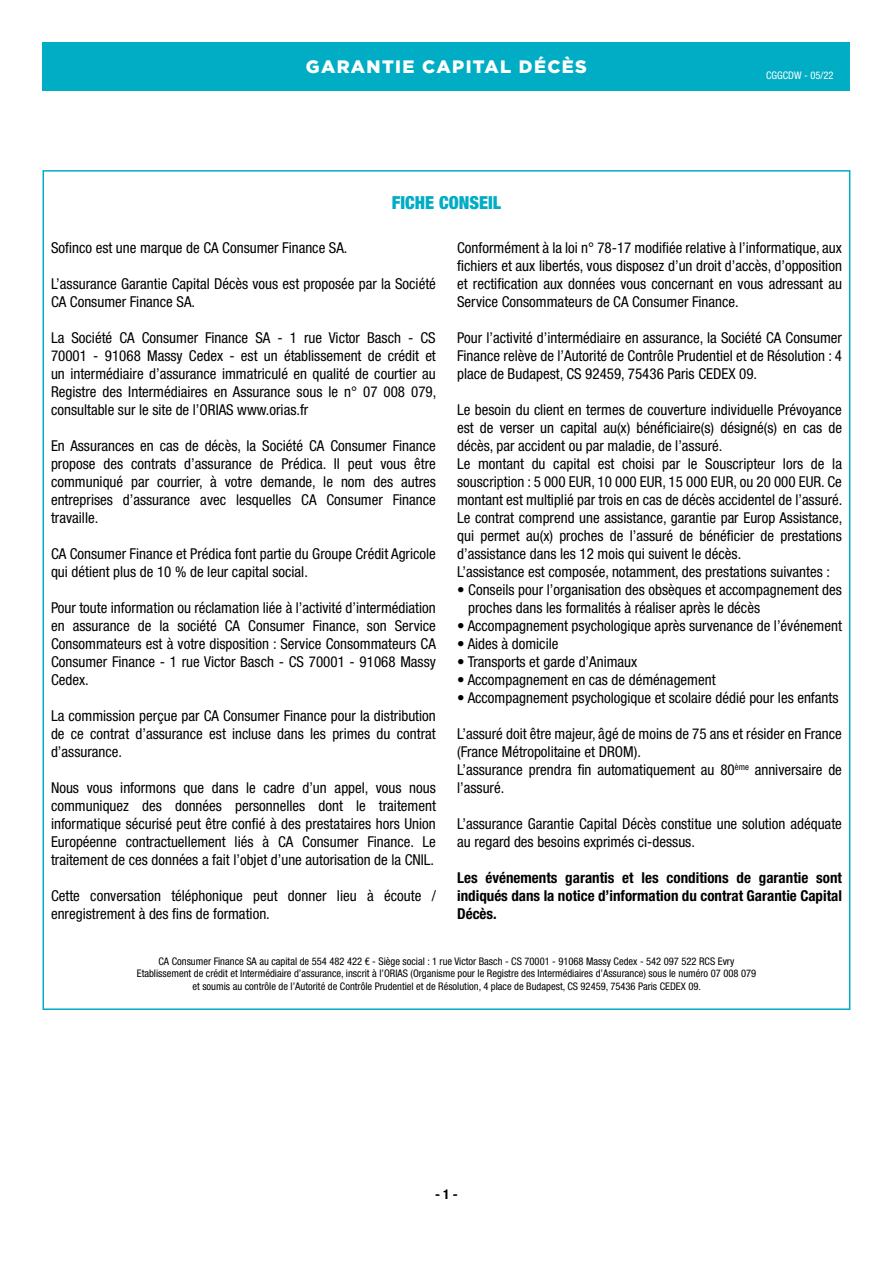
<style>
.page{position:relative;width:893px;height:1263px;background:#fff}
.page>*{position:absolute;margin:0;border:0;box-sizing:border-box;transform-origin:0 0}
.t1{font:900 18px "Gotham";letter-spacing:.075em;color:#fff}
.t2{font:900 condensed 18px "Helvetica Neue LT Std";color:#00adc4}
.t3{font:condensed 15px/18px "Helvetica Neue LT Std";color:#000}
.t4{font:700 condensed 15px/18px "Helvetica Neue LT Std";color:#000;text-align:justify}
.t5{font:700 condensed 13.5px "Helvetica Neue LT Std";color:#000}
.t6{font:condensed 10.5px/12.6px "Helvetica Neue LT Std";color:#000;text-align:center}
.t7{font:condensed 10.5px "Helvetica Neue LT Std";color:#fff}
</style>
<div class="page">
<div style="left:43px;top:43px;width:807px;height:48px;background:#00adc4"></div>
<p class="t1" style="left:306px;top:56px;width:283px">GARANTIE CAPITAL DÉCÈS</p>
<p class="t2" style="left:392px;top:192px;width:111px">FICHE CONSEIL</p>
<p class="t7" style="left:766px;top:70px;width:69px">CGGCDW - 05/22</p>
<p class="t3" style="left:51px;top:239px;width:298px">Sofinco est une marque de CA Consumer Finance SA.</p>
<p class="t3" style="left:51px;top:275px;width:386px">L’assurance Garantie Capital Décès vous est proposée par la Société<br>CA Consumer Finance SA.</p>
<p class="t3" style="left:51px;top:329px;width:387px;text-align:justify">La Société CA Consumer Finance SA - 1 rue Victor Basch - CS 70001 - 91068 Massy Cedex - est un établissement de crédit et un intermédiaire d’assurance immatriculé en qualité de courtier au Registre des Intermédiaires en Assurance sous le n° 07 008 079, consultable sur le site de l’ORIAS www.orias.fr</p>
<p class="t3" style="left:51px;top:437px;width:386px;text-align:justify">En Assurances en cas de décès, la Société CA Consumer Finance propose des contrats d’assurance de Prédica. Il peut vous être communiqué par courrier, à votre demande, le nom des autres entreprises d’assurance avec lesquelles CA Consumer Finance travaille.</p>
<p class="t3" style="left:51px;top:545px;width:386px">CA Consumer Finance et Prédica font partie du Groupe Crédit Agricole qui détient plus de 10 % de leur capital social.</p>
<p class="t3" style="left:51px;top:599px;width:386px;text-align:justify">Pour toute information ou réclamation liée à l’activité d’intermédiation en assurance de la société CA Consumer Finance, son Service Consommateurs est à votre disposition : Service Consommateurs CA Consumer Finance - 1 rue Victor Basch - CS 70001 - 91068 Massy Cedex.</p>
<p class="t3" style="left:51px;top:707px;width:386px;text-align:justify">La commission perçue par CA Consumer Finance pour la distribution de ce contrat d’assurance est incluse dans les primes du contrat d’assurance.</p>
<p class="t3" style="left:51px;top:779px;width:386px;text-align:justify">Nous vous informons que dans le cadre d’un appel, vous nous communiquez des données personnelles dont le traitement informatique sécurisé peut être confié à des prestataires hors Union Européenne contractuellement liés à CA Consumer Finance. Le traitement de ces données a fait l’objet d’une autorisation de la CNIL.</p>
<p class="t3" style="left:51px;top:887px;width:386px">Cette conversation téléphonique peut donner lieu à écoute / enregistrement à des fins de formation.</p>
<p class="t3" style="left:457px;top:239px;width:386px;text-align:justify">Conformément à la loi n° 78-17 modifiée relative à l’informatique, aux fichiers et aux libertés, vous disposez d’un droit d’accès, d’opposition et rectification aux données vous concernant en vous adressant au Service Consommateurs de CA Consumer Finance.</p>
<p class="t3" style="left:457px;top:329px;width:386px;text-align:justify">Pour l’activité d’intermédiaire en assurance, la Société CA Consumer Finance relève de l’Autorité de Contrôle Prudentiel et de Résolution : 4 place de Budapest, CS 92459, 75436 Paris CEDEX 09.</p>
<p class="t3" style="left:457px;top:401px;width:387px">Le besoin du client en termes de couverture individuelle Prévoyance est de verser un capital au(x) bénéficiaire(s) désigné(s) en cas de décès, par accident ou par maladie, de l’assuré.<br>Le montant du capital est choisi par le Souscripteur lors de la souscription : 5 000 EUR, 10 000 EUR, 15 000 EUR, ou 20 000 EUR. Ce montant est multiplié par trois en cas de décès accidentel de l’assuré.<br>Le contrat comprend une assistance, garantie par Europ Assistance, qui permet au(x) proches de l’assuré de bénéficier de prestations d’assistance dans les 12 mois qui suivent le décès.<br>L’assistance est composée, notamment, des prestations suivantes :</p>
<p class="t3" style="left:468px;top:581px;width:375px;text-indent:-11px">• Conseils pour l’organisation des obsèques et accompagnement des proches dans les formalités à réaliser après le décès</p>
<p class="t3" style="left:457px;top:617px;width:386px">• Accompagnement psychologique après survenance de l’événement</p>
<p class="t3" style="left:457px;top:635px;width:103px">• Aides à domicile</p>
<p class="t3" style="left:457px;top:653px;width:182px">• Transports et garde d’Animaux</p>
<p class="t3" style="left:457px;top:671px;width:260px">• Accompagnement en cas de déménagement</p>
<p class="t3" style="left:457px;top:689px;width:383px">• Accompagnement psychologique et scolaire dédié pour les enfants</p>
<p class="t3" style="left:457px;top:725px;width:386px">L’assuré doit être majeur, âgé de moins de 75 ans et résider en France (France Métropolitaine et DROM).<br>L’assurance prendra fin automatiquement au 80<sup>ème</sup> anniversaire de l’assuré.</p>
<p class="t3" style="left:457px;top:815px;width:386px">L’assurance Garantie Capital Décès constitue une solution adéquate au regard des besoins exprimés ci-dessus.</p>
<p class="t4" style="left:457px;top:869px;width:386px">Les événements garantis et les conditions de garantie sont indiqués dans la notice d’information du contrat Garantie Capital Décès.</p>
<p class="t6" style="left:137px;top:954px;width:621px">CA Consumer Finance SA au capital de 554 482 422 € - Siège social : 1 rue Victor Basch - CS 70001 - 91068 Massy Cedex - 542 097 522 RCS Evry<br>Etablissement de crédit et Intermédiaire d’assurance, inscrit à l’ORIAS (Organisme pour le Registre des Intermédiaires d’Assurance) sous le numéro 07 008 079 et soumis au contrôle de l’Autorité de Contrôle Prudentiel et de Résolution, 4 place de Budapest, CS 92459, 75436 Paris CEDEX 09.</p>
<p class="t5" style="left:435px;top:1186px;width:24px">- 1 -</p>
</div>
